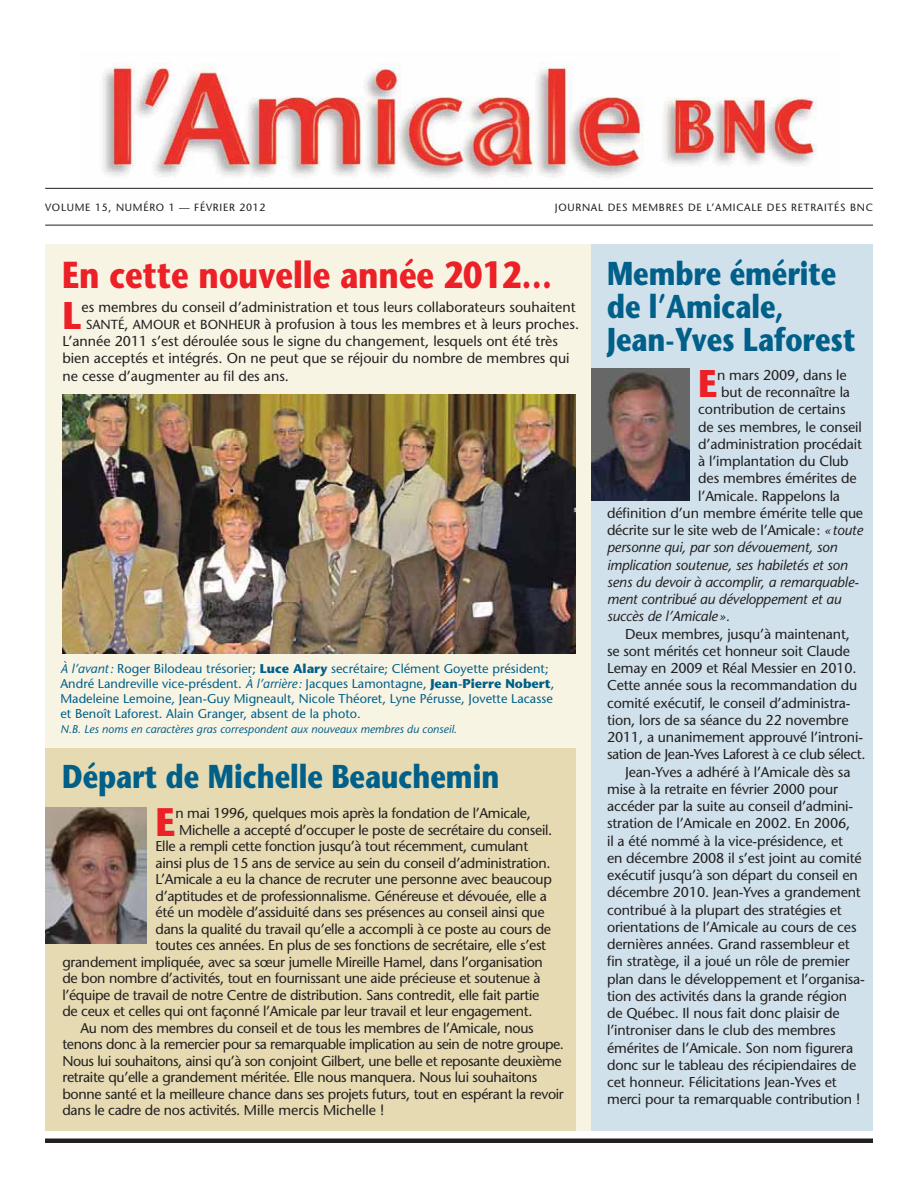
<style>
.page{position:relative;width:918px;height:1188px;background:#fff}
.page>*{position:absolute;margin:0;border:0;box-sizing:border-box;transform-origin:0 0}
.t1{font:700 39.75px "Stone Sans";color:#ec2027;scale:.9 1}
.t2{font:700 38.55px "Stone Sans";color:#ec2027;scale:.9 1}
.t3{font:700 37.5px "Stone Sans";color:#ec2027;scale:.82 1}
.t4{font:700 33px/33px "Stone Sans";color:#006089;scale:.82 1}
.t5{font:14.25px "Stone Sans";letter-spacing:-.01em;color:#231f20}
.t6{font:14.25px "Stone Sans";letter-spacing:-.03em;color:#231f20}
.t7{font:italic 14.25px "Stone Sans";letter-spacing:-.01em;color:#231f20}
.t8{font:12.75px/15px "Stone Sans";color:#006089}
.t9{font:italic 11.25px "Stone Sans";color:#006089}
.t10{font:10.5px "Stone Sans";letter-spacing:.07em;color:#231f20}
.s1{font-size:13.2px}
.s2{font-style:italic}
.s3{font-weight:700}
</style>
<div class="page">
<img style="left:79px;top:62px;width:763px;height:126px">
<hr style="left:45px;top:225px;width:828px;height:1px;background:#231f20">
<hr style="left:45px;top:188px;width:828px;height:1px;background:#231f20">
<div style="left:45px;top:1138px;width:828px;height:5px;background:#231f20"></div>
<div style="left:45px;top:245px;width:828px;height:886px;background:#f8f4e4"></div>
<div style="left:45px;top:748px;width:530px;height:383px;background:#e5dab2"></div>
<div style="left:592px;top:245px;width:281px;height:886px;background:#d0e1eb"></div>
<img style="left:592px;top:369px;width:97px;height:131px">
<img style="left:45px;top:807px;width:102px;height:137px">
<img style="left:62px;top:395px;width:513px;height:258px">
<p class="t10" style="left:45px;top:203px;width:222px">VOLUME 15, NUMÉRO 1 — FÉVRIER 2012</p>
<p class="t10" style="left:555px;top:203px;width:320px">JOURNAL DES MEMBRES DE L’AMICALE DES RETRAITÉS BNC</p>
<h3 class="t3" style="left:62px;top:261px;width:599px">En cette nouvelle année 2012…</h3>
<h2 class="t2" style="left:62px;top:301px;width:23px">L</h2>
<p class="t5" style="left:82px;top:301px;width:495px">es membres du conseil d’administration et tous leurs collaborateurs souhaitent</p>
<p class="t5" style="left:86px;top:318px;width:495px"><span class="s1">SANTÉ</span>, <span class="s1">AMOUR</span> et <span class="s1">BONHEUR</span> à profusion à tous les membres et à leurs proches.</p>
<p class="t5" style="left:62px;top:336px;width:497px">L’année 2011 s’est déroulée sous le signe du changement, lesquels ont été très</p>
<p class="t5" style="left:62px;top:353px;width:509px">bien acceptés et intégrés. On ne peut que se réjouir du nombre de membres qui</p>
<p class="t5" style="left:62px;top:370px;width:228px">ne cesse d’augmenter au fil des ans.</p>
<p class="t8" style="left:60px;top:662px;width:495px"><span class="s2">À l’avant:</span> Roger Bilodeau trésorier; <span class="s3">Luce Alary</span> secrétaire; Clément Goyette président; André Landreville vice-présdent. <span class="s2">À l’arrière:</span> Jacques Lamontagne, <span class="s3">Jean-Pierre Nobert</span>, Madeleine Lemoine, Jean-Guy Migneault, Nicole Théoret, Lyne Pérusse, Jovette Lacasse et Benoît Laforest. Alain Granger, absent de la photo.</p>
<p class="t9" style="left:60px;top:725px;width:398px">N.B. Les noms en caractères gras correspondent aux nouveaux membres du conseil.</p>
<h3 class="t4" style="left:62px;top:764px;width:535px">Départ de Michelle Beauchemin</h3>
<h1 class="t1" style="left:156px;top:807px;width:24px">E</h1>
<p class="t5" style="left:175px;top:808px;width:357px">n mai 1996, quelques mois après la fondation de l’Amicale,</p>
<p class="t5" style="left:179px;top:824px;width:375px">Michelle a accepté d’occuper le poste de secrétaire du conseil.</p>
<p class="t5" style="left:156px;top:841px;width:374px">Elle a rempli cette fonction jusqu’à tout récemment, cumulant</p>
<p class="t5" style="left:156px;top:857px;width:397px">ainsi plus de 15 ans de service au sein du conseil d’administration.</p>
<p class="t5" style="left:156px;top:874px;width:398px">L’Amicale a eu la chance de recruter une personne avec beaucoup</p>
<p class="t5" style="left:156px;top:890px;width:393px">d’aptitudes et de professionnalisme. Généreuse et dévouée, elle a</p>
<p class="t5" style="left:156px;top:907px;width:391px">été un modèle d’assiduité dans ses présences au conseil ainsi que</p>
<p class="t5" style="left:156px;top:923px;width:397px">dans la qualité du travail qu’elle a accompli à ce poste au cours de</p>
<p class="t5" style="left:156px;top:940px;width:392px">toutes ces années. En plus de ses fonctions de secrétaire, elle s’est</p>
<p class="t5" style="left:62px;top:956px;width:482px">grandement impliquée, avec sa sœur jumelle Mireille Hamel, dans l’organisation</p>
<p class="t5" style="left:62px;top:973px;width:480px">de bon nombre d’activités, tout en fournissant une aide précieuse et soutenue à</p>
<p class="t5" style="left:62px;top:989px;width:479px">l’équipe de travail de notre Centre de distribution. Sans contredit, elle fait partie</p>
<p class="t5" style="left:62px;top:1006px;width:472px">de ceux et celles qui ont façonné l’Amicale par leur travail et leur engagement.</p>
<p class="t5" style="left:80px;top:1022px;width:455px">Au nom des membres du conseil et de tous les membres de l’Amicale, nous</p>
<p class="t6" style="left:62px;top:1039px;width:503px">tenons donc à la remercier pour sa remarquable implication au sein de notre groupe.</p>
<p class="t6" style="left:62px;top:1055px;width:501px">Nous lui souhaitons, ainsi qu’à son conjoint Gilbert, une belle et reposante deuxième</p>
<p class="t5" style="left:62px;top:1072px;width:477px">retraite qu’elle a grandement méritée. Elle nous manquera. Nous lui souhaitons</p>
<p class="t5" style="left:62px;top:1088px;width:503px">bonne santé et la meilleure chance dans ses projets futurs, tout en espérant la revoir</p>
<p class="t5" style="left:62px;top:1105px;width:324px">dans le cadre de nos activités. Mille mercis Michelle !</p>
<h3 class="t4" style="left:607px;top:260px;width:304px">Membre émérite de l’Amicale,<br>Jean-Yves Laforest</h3>
<h2 class="t2" style="left:698px;top:369px;width:23px">E</h2>
<p class="t5" style="left:717px;top:369px;width:131px">n mars 2009, dans le</p>
<p class="t5" style="left:721px;top:387px;width:130px">but de reconnaître la</p>
<p class="t5" style="left:698px;top:404px;width:149px">contribution de certains</p>
<p class="t5" style="left:698px;top:421px;width:165px">de ses membres, le conseil</p>
<p class="t5" style="left:698px;top:438px;width:165px">d’administration procédait</p>
<p class="t5" style="left:698px;top:456px;width:152px">à l’implantation du Club</p>
<p class="t5" style="left:698px;top:473px;width:160px">des membres émérites de</p>
<p class="t5" style="left:698px;top:490px;width:143px">l’Amicale. Rappelons la</p>
<p class="t5" style="left:607px;top:507px;width:258px">définition d’un membre émérite telle que</p>
<p class="t5" style="left:607px;top:525px;width:257px">décrite sur le site web de l’Amicale: <span class="s2">«toute</span></p>
<p class="t7" style="left:607px;top:542px;width:232px">personne qui, par son dévouement, son</p>
<p class="t7" style="left:607px;top:559px;width:242px">implication soutenue, ses habiletés et son</p>
<p class="t7" style="left:607px;top:576px;width:253px">sens du devoir à accomplir, a remarquable-</p>
<p class="t7" style="left:607px;top:594px;width:236px">ment contribué au développement et au</p>
<p class="t7" style="left:607px;top:611px;width:124px">succès de l’Amicale».</p>
<p class="t5" style="left:625px;top:628px;width:226px">Deux membres, jusqu’à maintenant,</p>
<p class="t5" style="left:607px;top:645px;width:244px">se sont mérités cet honneur soit Claude</p>
<p class="t5" style="left:607px;top:663px;width:251px">Lemay en 2009 et Réal Messier en 2010.</p>
<p class="t5" style="left:607px;top:680px;width:252px">Cette année sous la recommandation du</p>
<p class="t5" style="left:607px;top:697px;width:245px">comité exécutif, le conseil d’administra-</p>
<p class="t5" style="left:607px;top:714px;width:243px">tion, lors de sa séance du 22 novembre</p>
<p class="t5" style="left:607px;top:732px;width:258px">2011, a unanimement approuvé l’introni-</p>
<p class="t6" style="left:607px;top:749px;width:260px">sation de Jean-Yves Laforest à ce club sélect.</p>
<p class="t5" style="left:625px;top:766px;width:227px">Jean-Yves a adhéré à l’Amicale dès sa</p>
<p class="t5" style="left:607px;top:783px;width:232px">mise à la retraite en février 2000 pour</p>
<p class="t5" style="left:607px;top:801px;width:248px">accéder par la suite au conseil d’admini-</p>
<p class="t5" style="left:607px;top:818px;width:245px">stration de l’Amicale en 2002. En 2006,</p>
<p class="t5" style="left:607px;top:835px;width:237px">il a été nommé à la vice-présidence, et</p>
<p class="t5" style="left:607px;top:852px;width:256px">en décembre 2008 il s’est joint au comité</p>
<p class="t5" style="left:607px;top:870px;width:252px">exécutif jusqu’à son départ du conseil en</p>
<p class="t5" style="left:607px;top:887px;width:255px">décembre 2010. Jean-Yves a grandement</p>
<p class="t5" style="left:607px;top:904px;width:236px">contribué à la plupart des stratégies et</p>
<p class="t5" style="left:607px;top:921px;width:251px">orientations de l’Amicale au cours de ces</p>
<p class="t5" style="left:607px;top:939px;width:244px">dernières années. Grand rassembleur et</p>
<p class="t5" style="left:607px;top:956px;width:244px">fin stratège, il a joué un rôle de premier</p>
<p class="t5" style="left:607px;top:973px;width:259px">plan dans le développement et l’organisa-</p>
<p class="t5" style="left:607px;top:990px;width:241px">tion des activités dans la grande région</p>
<p class="t5" style="left:607px;top:1008px;width:234px">de Québec. Il nous fait donc plaisir de</p>
<p class="t5" style="left:607px;top:1025px;width:230px">l’introniser dans le club des membres</p>
<p class="t5" style="left:607px;top:1042px;width:248px">émérites de l’Amicale. Son nom figurera</p>
<p class="t5" style="left:607px;top:1059px;width:251px">donc sur le tableau des récipiendaires de</p>
<p class="t5" style="left:607px;top:1077px;width:231px">cet honneur. Félicitations Jean-Yves et</p>
<p class="t5" style="left:607px;top:1094px;width:255px">merci pour ta remarquable contribution !</p>
</div>
